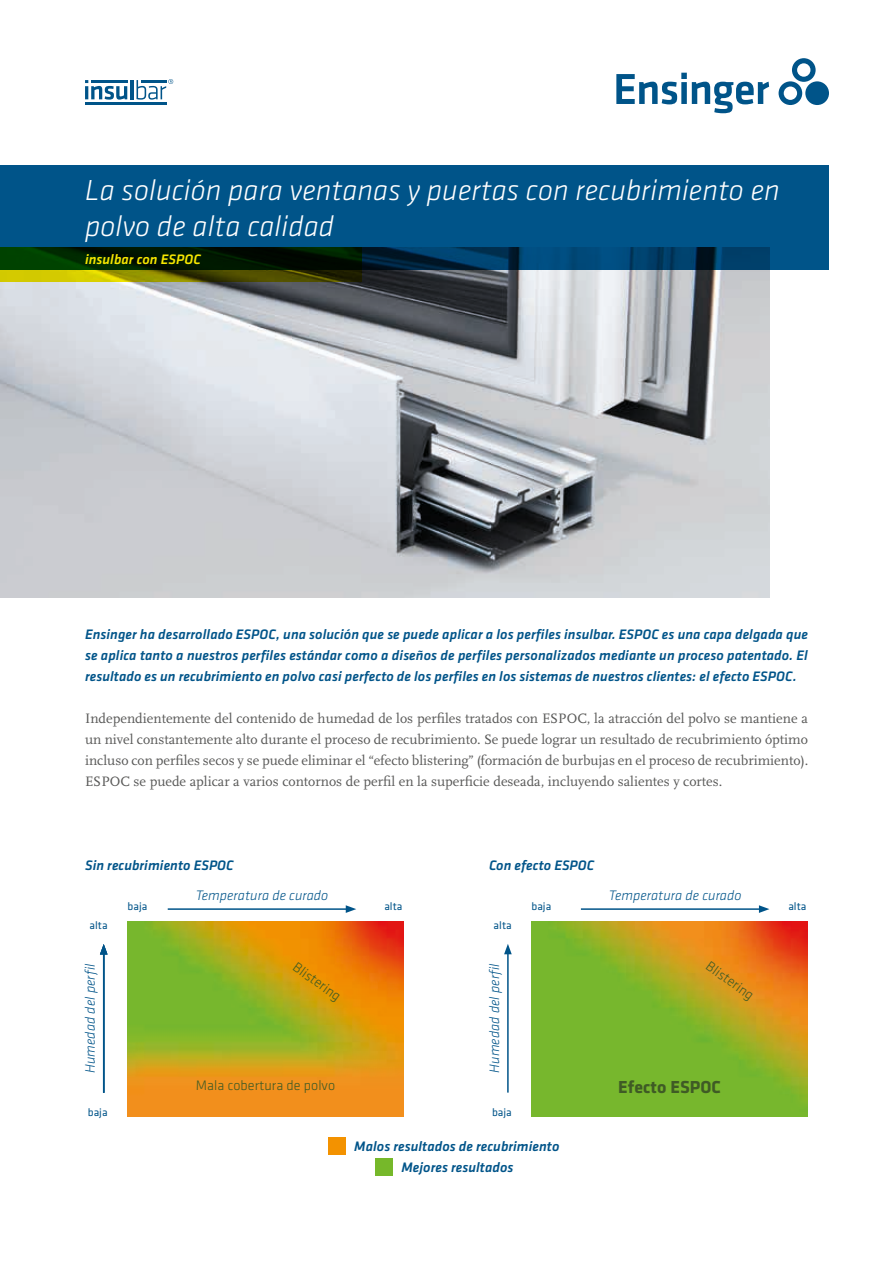
<style>
.page{position:relative;width:893px;height:1263px;background:#fff}
.page>*{position:absolute;margin:0;border:0;box-sizing:border-box;transform-origin:0 0}
.t1{font:italic 300 30px/36px "Ensinger Klavika";letter-spacing:.005em;color:#fff}
.t2{font:700 18px "Ensinger Klavika";letter-spacing:.005em;color:#3f5b25}
.t3{font:14.25px/21px "Scala Pro";color:#575756;text-align:justify}
.t4{font:italic 500 14.25px/21px "Ensinger Klavika";letter-spacing:.005em;color:#005489;text-align:justify}
.t5{font:italic 300 14.25px "Ensinger Klavika";letter-spacing:.005em;color:#005489}
.t6{font:300 14.25px "Ensinger Klavika";letter-spacing:.005em;color:#3f5b25}
.t7{font:italic 500 14.25px "Ensinger Klavika";letter-spacing:.005em;color:#f7e700}
.t8{font:11.25px "Ensinger Klavika";letter-spacing:.005em;color:#005489}
</style>
<div class="page">
<img style="left:0;top:270px;width:770px;height:327px">
<svg style="left:616px;top:73px;width:153px;height:40px"></svg>
<div style="left:805px;top:81px;width:24px;height:24px;background:#005489;border-radius:50%"></div>
<svg style="left:779px;top:58px;width:37px;height:47px"></svg>
<hr style="left:85px;top:102px;width:81px;height:3px;background:#005489">
<hr style="left:130px;top:80px;width:3px;height:19px;background:#005489">
<svg style="left:85px;top:80px;width:42px;height:20px"></svg>
<svg style="left:136px;top:79px;width:37px;height:21px"></svg>
<div style="left:0;top:166px;width:829px;height:104px;background:#005489"></div>
<svg style="left:0;top:248px;width:361px;height:34px"></svg>
<img style="left:128px;top:921px;width:276px;height:195px">
<img style="left:531px;top:921px;width:276px;height:196px">
<hr style="left:168px;top:908px;width:180px;height:2px;background:#005489">
<svg style="left:346px;top:905px;width:10px;height:8px"></svg>
<hr style="left:581px;top:908px;width:180px;height:2px;background:#005489">
<svg style="left:759px;top:905px;width:10px;height:8px"></svg>
<div style="left:329px;top:1138px;width:17px;height:17px;background:#f39200"></div>
<div style="left:376px;top:1159px;width:17px;height:17px;background:#76b82a"></div>
<hr style="left:507px;top:952px;width:2px;height:140px;background:#005489">
<svg style="left:504px;top:944px;width:8px;height:10px"></svg>
<hr style="left:103px;top:952px;width:1px;height:141px;background:#005489">
<svg style="left:100px;top:944px;width:8px;height:10px"></svg>
<h1 class="t1" style="left:85px;top:171px;width:696px">La solución para ventanas y puertas con recubrimiento en polvo de alta calidad</h1>
<p class="t7" style="left:85px;top:250px;width:117px">insulbar con ESPOC</p>
<p class="t4" style="left:85px;top:623px;width:724px">Ensinger ha desarrollado ESPOC, una solución que se puede aplicar a los perfiles insulbar. ESPOC es una capa delgada que se aplica tanto a nuestros perfiles estándar como a diseños de perfiles personalizados mediante un proceso patentado. El resultado es un recubrimiento en polvo casi perfecto de los perfiles en los sistemas de nuestros clientes: el efecto ESPOC.</p>
<p class="t3" style="left:85px;top:708px;width:725px">Independientemente del contenido de humedad de los perfiles tratados con ESPOC, la atracción del polvo se mantiene a un nivel constantemente alto durante el proceso de recubrimiento. Se puede lograr un resultado de recubrimiento óptimo incluso con perfiles secos y se puede eliminar el “efecto blistering” (formación de burbujas en el proceso de recubrimiento).<br>ESPOC se puede aplicar a varios contornos de perfil en la superficie deseada, incluyendo salientes y cortes.</p>
<p class="t4" style="left:85px;top:854px;width:150px">Sin recubrimiento ESPOC</p>
<p class="t4" style="left:489px;top:854px;width:107px">Con efecto ESPOC</p>
<p class="t5" style="left:196px;top:886px;width:134px">Temperatura de curado</p>
<p class="t8" style="left:128px;top:899px;width:21px">baja</p>
<p class="t8" style="left:384px;top:898px;width:20px">alta</p>
<p class="t5" style="left:609px;top:886px;width:134px">Temperatura de curado</p>
<p class="t8" style="left:531px;top:898px;width:21px">baja</p>
<p class="t8" style="left:788px;top:899px;width:20px">alta</p>
<p class="t8" style="left:89px;top:918px;width:20px">alta</p>
<p class="t8" style="left:494px;top:918px;width:20px">alta</p>
<p class="t5" style="left:82px;top:1073px;width:111px;rotate:-90deg">Humedad del perfil</p>
<p class="t6" style="left:300px;top:958px;width:57px;rotate:36deg">Blistering</p>
<p class="t5" style="left:486px;top:1073px;width:111px;rotate:-90deg">Humedad del perfil</p>
<p class="t6" style="left:713px;top:957px;width:57px;rotate:36deg">Blistering</p>
<p class="t6" style="left:196px;top:1077px;width:141px">Mala cobertura de polvo</p>
<p class="t2" style="left:618px;top:1074px;width:104px">Efecto ESPOC</p>
<p class="t8" style="left:88px;top:1105px;width:21px">baja</p>
<p class="t8" style="left:492px;top:1105px;width:21px">baja</p>
<p class="t4" style="left:354px;top:1135px;width:207px;text-align:center">Malos resultados de recubrimiento<br>Mejores resultados</p>
</div>
